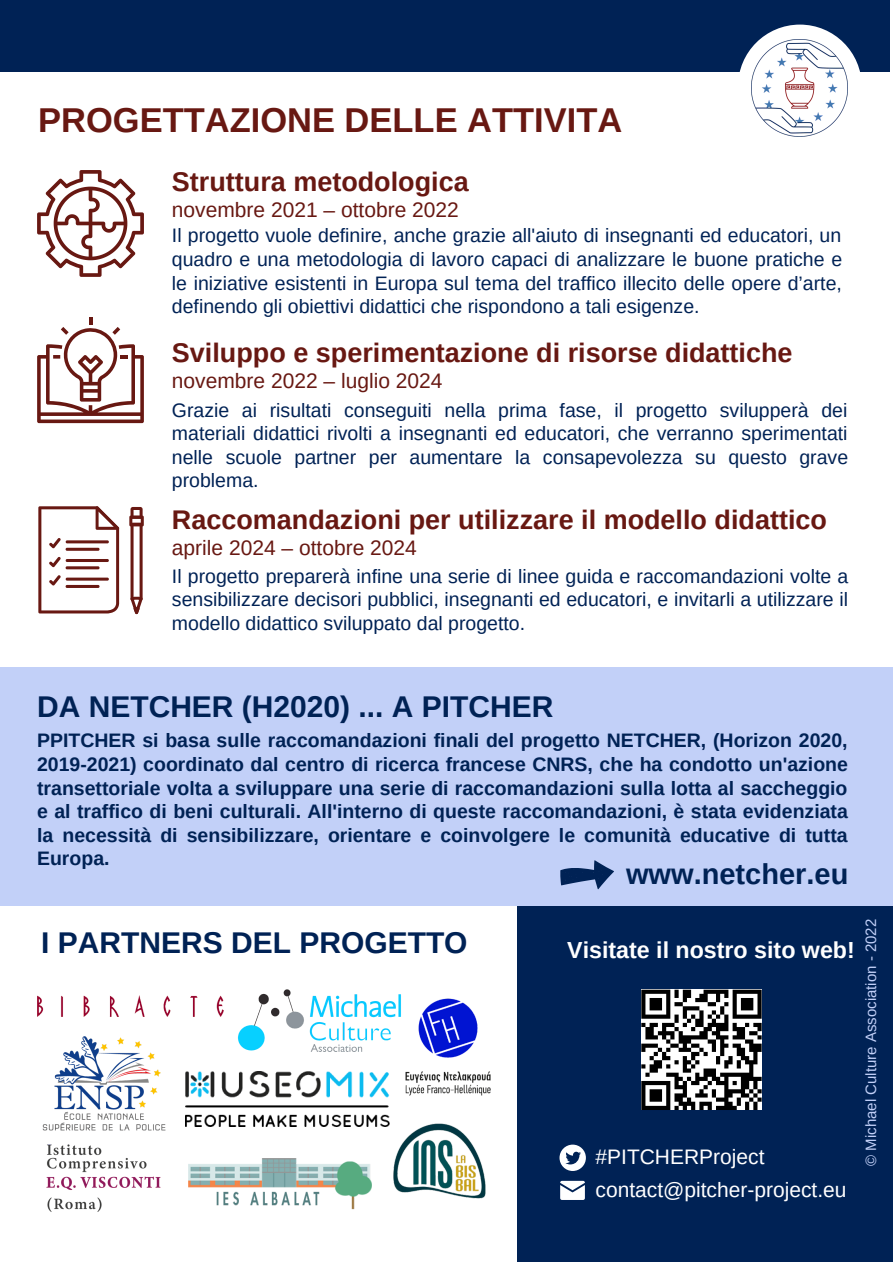
<style>
.page{position:relative;width:893px;height:1264px;background:#fff}
.page>*{position:absolute;margin:0;border:0;box-sizing:border-box;transform-origin:0 0}
.t1{font:700 34.5px "Arimo";color:#681812}
.t2{font:700 30px "Arimo";color:#025}
.t3{font:700 28.95px "Arimo";color:#025}
.t4{font:700 27px "Arimo";color:#681812}
.t5{font:700 23.25px "Arimo";color:#fff}
.t6{font:21px "Arimo";color:#681812}
.t7{font:21px "Arimo";color:#fff}
.t8{font:19.5px/23.5px "Arimo";color:#025;text-align:justify}
.t9{font:700 19.5px/23.5px "Arimo";color:#025;text-align:justify}
.t10{font:15px "Arimo";color:#c2d0f8}
</style>
<div class="page">
<div style="left:517px;top:883px;width:375px;height:379px;background:#025"></div>
<div style="left:559px;top:1144px;width:27px;height:26px;background:#fff;border-radius:50%"></div>
<svg style="left:565px;top:1151px;width:16px;height:13px"></svg>
<div style="left:0;top:0;width:889px;height:72px;background:#025"></div>
<div style="left:0;top:667px;width:892px;height:238px;background:#c2d0f8"></div>
<div style="left:738px;top:25px;width:123px;height:123px;background:#fff;border-radius:50%"></div>
<img style="left:751px;top:39px;width:96px;height:97px">
<svg style="left:641px;top:989px;width:120px;height:120px;background:#848484"></svg>
<svg style="left:560px;top:1180px;width:25px;height:19px"></svg>
<img style="left:238px;top:989px;width:155px;height:63px">
<img style="left:43px;top:1036px;width:123px;height:89px">
<img style="left:42px;top:1125px;width:124px;height:87px">
<img style="left:393px;top:994px;width:98px;height:102px">
<img style="left:37px;top:995px;width:187px;height:21px">
<img style="left:186px;top:1071px;width:203px;height:55px">
<img style="left:381px;top:1102px;width:105px;height:97px">
<img style="left:188px;top:1144px;width:202px;height:66px">
<svg style="left:37px;top:317px;width:107px;height:106px"></svg>
<svg style="left:37px;top:170px;width:107px;height:107px"></svg>
<svg style="left:129px;top:507px;width:15px;height:107px"></svg>
<svg style="left:38px;top:506px;width:81px;height:107px"></svg>
<svg style="left:560px;top:860px;width:54px;height:29px"></svg>
<h1 class="t1" style="left:38px;top:101px;width:585px">PROGETTAZIONE DELLE ATTIVITA</h1>
<h3 class="t4" style="left:172px;top:167px;width:298px">Struttura metodologica</h3>
<p class="t6" style="left:172px;top:198px;width:288px">novembre 2021 – ottobre 2022</p>
<p class="t8" style="left:172px;top:224px;width:671px">Il progetto vuole definire, anche grazie all'aiuto di insegnanti ed educatori, un quadro e una metodologia di lavoro capaci di analizzare le buone pratiche e le iniziative esistenti in Europa sul tema del traffico illecito delle opere d’arte, definendo gli obiettivi didattici che rispondono a tali esigenze.</p>
<h3 class="t4" style="left:172px;top:337px;width:622px">Sviluppo e sperimentazione di risorse didattiche</h3>
<p class="t6" style="left:172px;top:369px;width:272px">novembre 2022 – luglio 2024</p>
<p class="t8" style="left:172px;top:398px;width:677px">Grazie ai risultati conseguiti nella prima fase, il progetto svilupperà dei materiali didattici rivolti a insegnanti ed educatori, che verranno sperimentati nelle scuole partner per aumentare la consapevolezza su questo grave problema.</p>
<h3 class="t4" style="left:172px;top:504px;width:656px">Raccomandazioni per utilizzare il modello didattico</h3>
<p class="t6" style="left:172px;top:536px;width:246px">aprile 2024 – ottobre 2024</p>
<p class="t8" style="left:172px;top:564px;width:678px">Il progetto preparerà infine una serie di linee guida e raccomandazioni volte a sensibilizzare decisori pubblici, insegnanti ed educatori, e invitarli a utilizzare il modello didattico sviluppato dal progetto.</p>
<h2 class="t2" style="left:37px;top:690px;width:518px">DA NETCHER (H2020) ... A PITCHER</h2>
<p class="t9" style="left:37px;top:728px;width:812px">PPITCHER si basa sulle raccomandazioni finali del progetto NETCHER, (Horizon 2020, 2019-2021) coordinato dal centro di ricerca francese CNRS, che ha condotto un'azione transettoriale volta a sviluppare una serie di raccomandazioni sulla lotta al saccheggio e al traffico di beni culturali. All'interno di queste raccomandazioni, è stata evidenziata la necessità di sensibilizzare, orientare e coinvolgere le comunità educative di tutta Europa.</p>
<h3 class="t3" style="left:626px;top:858px;width:224px">www.netcher.eu</h3>
<h2 class="t2" style="left:41px;top:925px;width:428px">I PARTNERS DEL PROGETTO</h2>
<p class="t5" style="left:567px;top:937px;width:289px">Visitate il nostro sito web!</p>
<p class="t7" style="left:595px;top:1144px;width:170px">#PITCHERProject</p>
<p class="t7" style="left:595px;top:1178px;width:252px">contact@pitcher-project.eu</p>
<p class="t10" style="left:862px;top:1165px;width:248px;rotate:-90deg">© Michael Culture Association - 2022</p>
</div>
